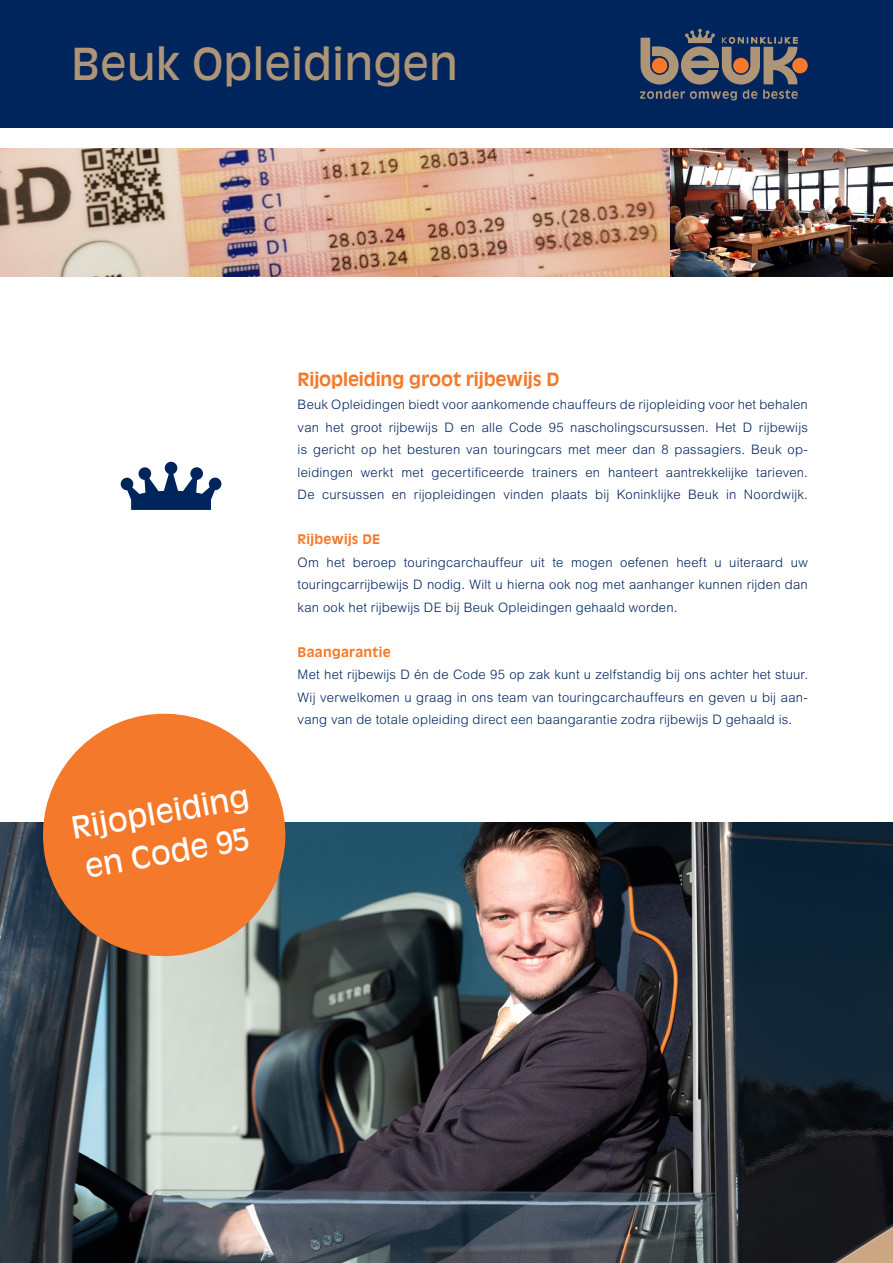
<style>
.page{position:relative;width:893px;height:1263px;background:#fff}
.page>*{position:absolute;margin:0;border:0;box-sizing:border-box;transform-origin:0 0}
.t1{font:43.5px "Antique Olive";color:#ae9577}
.t2{font:30px/40.5px "Antique Olive";color:#fff}
.t3{font:700 18px "Antique Olive";letter-spacing:-.005em;color:#f4792a}
.t4{font:300 13.05px/22.5px "Arial MT Std";letter-spacing:.015em;color:#00255d;text-align:justify}
.t5{font:700 13.05px "Antique Olive";letter-spacing:.02em;color:#f4792a}
</style>
<div class="page">
<img style="left:0;top:823px;width:893px;height:440px">
<div style="left:0;top:0;width:893px;height:128px;background:#00255d"></div>
<svg style="left:33px;top:713px;width:262px;height:253px;background:#d88550"></svg>
<img style="left:0;top:149px;width:893px;height:127px">
<div style="left:792px;top:58px;width:16px;height:15px;background:#f4792a;border-radius:50%"></div>
<svg style="left:640px;top:29px;width:158px;height:71px"></svg>
<svg style="left:121px;top:462px;width:100px;height:48px"></svg>
<p class="t1" style="left:71px;top:38px;width:388px">Beuk Opleidingen</p>
<p class="t2" style="left:68px;top:807px;width:182px;rotate:-10deg">Rijopleiding en Code 95</p>
<p class="t3" style="left:298px;top:369px;width:263px">Rijopleiding groot rijbewijs D</p>
<p class="t4" style="left:298px;top:393px;width:512px">Beuk Opleidingen biedt voor aankomende chauffeurs de rijopleiding voor het behalen van het groot rijbewijs D en alle Code 95 nascholingscursussen. Het D rijbewijs is gericht op het besturen van touringcars met meer dan 8 passagiers. Beuk op&shy;leidingen werkt met gecertificeerde trainers en hanteert aantrekkelijke tarieven.<br>De cursussen en rijopleidingen vinden plaats bij Koninklijke Beuk in Noordwijk.</p>
<p class="t5" style="left:298px;top:531px;width:84px">Rijbewijs DE</p>
<p class="t4" style="left:298px;top:551px;width:512px">Om het beroep touringcarchauffeur uit te mogen oefenen heeft u uiteraard uw touringcarrijbewijs D nodig. Wilt u hierna ook nog met aanhanger kunnen rijden dan kan ook het rijbewijs DE bij Beuk Opleidingen gehaald worden.</p>
<p class="t5" style="left:298px;top:644px;width:95px">Baangarantie</p>
<p class="t4" style="left:298px;top:663px;width:512px">Met het rijbewijs D én de Code 95 op zak kunt u zelfstandig bij ons achter het stuur.<br>Wij verwelkomen u graag in ons team van touringcarchauffeurs en geven u bij aan&shy;vang van de totale opleiding direct een baangarantie zodra rijbewijs D gehaald is.</p>
</div>
